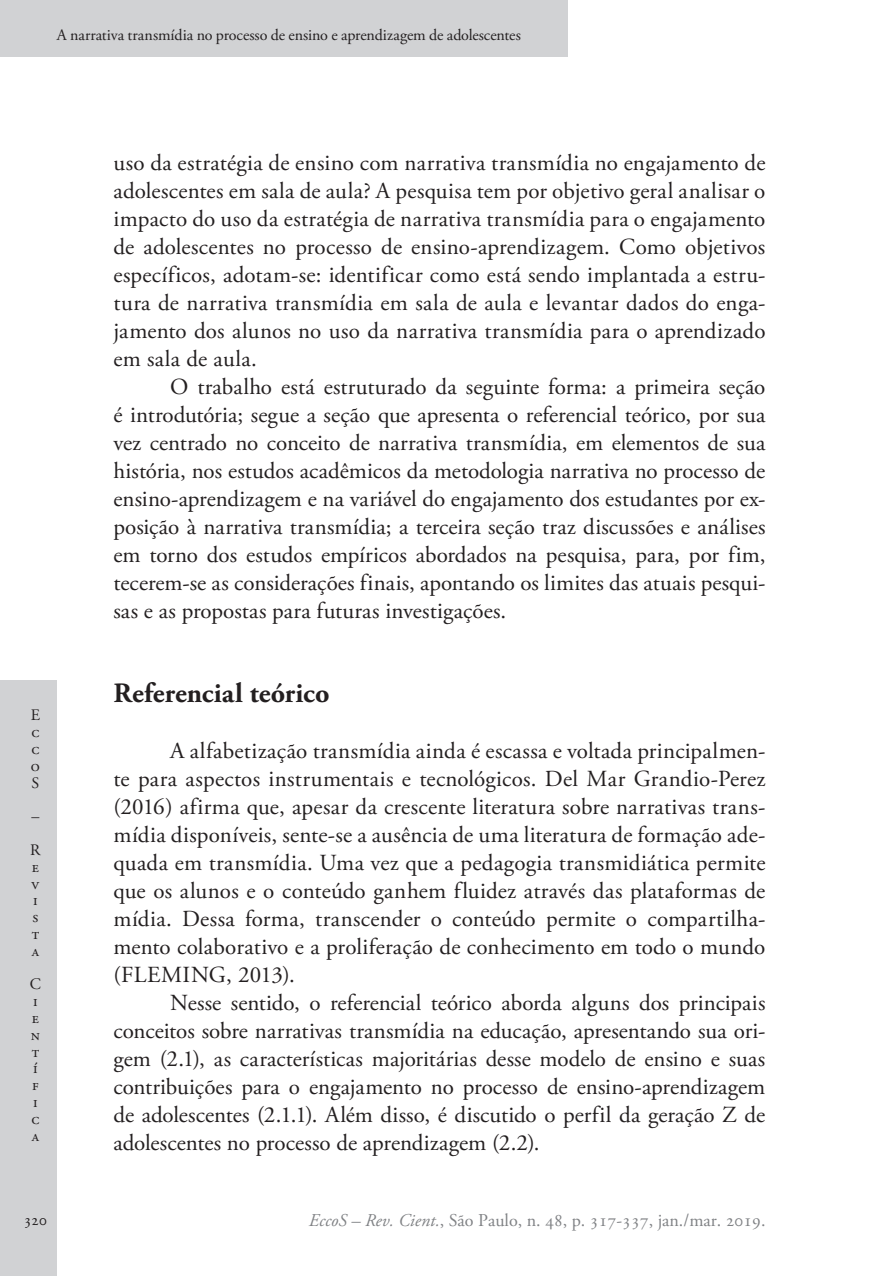
<style>
.page{position:relative;width:879px;height:1276px;background:#fff}
.page>*{position:absolute;margin:0;border:0;box-sizing:border-box;transform-origin:0 0}
.Ec_SubTitulo{font:700 28px "Adobe Garamond Pro";letter-spacing:.005em;color:#231f20}
.Ec_Normal{font:23px/28px "Adobe Garamond Pro";color:#231f20;text-align:justify}
.t1{font:18px "Adobe Garamond Pro";color:#808285}
.t2{font:16px/16.8px "Adobe Garamond Pro";letter-spacing:-.01em;color:#231f20;text-align:justify}
.s1{font-style:italic}
</style>
<div class="page">
<div style="left:0;top:680px;width:57px;height:596px;background:#d1d2d4"></div>
<div style="left:0;top:0;width:567px;height:57px;background:#d1d2d4"></div>
<p class="t2" style="left:57px;top:27px;width:466px">A narrativa transmídia no processo de ensino e aprendizagem de adolescentes</p>
<p class="t2" style="left:31px;top:707px;width:11px">E c c o S</p>
<p class="t2" style="left:30px;top:800px;width:12px;line-height:33.6px">–<br>R</p>
<p class="t2" style="left:32px;top:859px;width:9px">e v i s t a</p>
<p class="t2" style="left:30px;top:976px;width:13px;text-align:left">C i e n t í f i c a</p>
<p class="Ec_Normal" style="left:113px;top:150px;width:653px">uso da estratégia de ensino com narrativa transmídia no engajamento de adolescentes em sala de aula? A pesquisa tem por objetivo geral analisar o impacto do uso da estratégia de narrativa transmídia para o engajamento de adolescentes no processo de ensino-aprendizagem. Como objetivos específicos, adotam-se: identificar como está sendo implantada a estru&shy;tura de narrativa transmídia em sala de aula e levantar dados do enga&shy;jamento dos alunos no uso da narrativa transmídia para o aprendizado em sala de aula.</p>
<p class="Ec_Normal" style="left:113px;top:374px;width:654px;text-indent:57px">O trabalho está estruturado da seguinte forma: a primeira seção é introdutória; segue a seção que apresenta o referencial teórico, por sua vez centrado no conceito de narrativa transmídia, em elementos de sua história, nos estudos acadêmicos da metodologia narrativa no processo de ensino-aprendizagem e na variável do engajamento dos estudantes por ex&shy;posição à narrativa transmídia; a terceira seção traz discussões e análises em torno dos estudos empíricos abordados na pesquisa, para, por fim, tecerem-se as considerações finais, apontando os limites das atuais pesqui&shy;sas e as propostas para futuras investigações.</p>
<p class="Ec_SubTitulo" style="left:113px;top:677px;width:218px">Referencial teórico</p>
<p class="Ec_Normal" style="left:113px;top:738px;width:654px;text-indent:57px">A alfabetização transmídia ainda é escassa e voltada principalmen&shy;te para aspectos instrumentais e tecnológicos. Del Mar Grandio-Perez (2016) afirma que, apesar da crescente literatura sobre narrativas trans&shy;mídia disponíveis, sente-se a ausência de uma literatura de formação ade&shy;quada em transmídia. Uma vez que a pedagogia transmidiática permite que os alunos e o conteúdo ganhem fluidez através das plataformas de mídia. Dessa forma, transcender o conteúdo permite o compartilha&shy;mento colaborativo e a proliferação de conhecimento em todo o mundo (FLEMING, 2013).</p>
<p class="Ec_Normal" style="left:113px;top:990px;width:653px;text-indent:57px">Nesse sentido, o referencial teórico aborda alguns dos principais conceitos sobre narrativas transmídia na educação, apresentando sua ori&shy;gem (2.1), as características majoritárias desse modelo de ensino e suas contribuições para o engajamento no processo de ensino-aprendizagem de adolescentes (2.1.1). Além disso, é discutido o perfil da geração Z de adolescentes no processo de aprendizagem (2.2).</p>
<p class="t2" style="left:24px;top:1212px;width:25px">320</p>
<p class="t1" style="left:309px;top:1209px;width:458px"><span class="s1">EccoS – Rev. Cient.</span>, São Paulo, n. 48, p. 317-337, jan./mar. 2019.</p>
</div>
